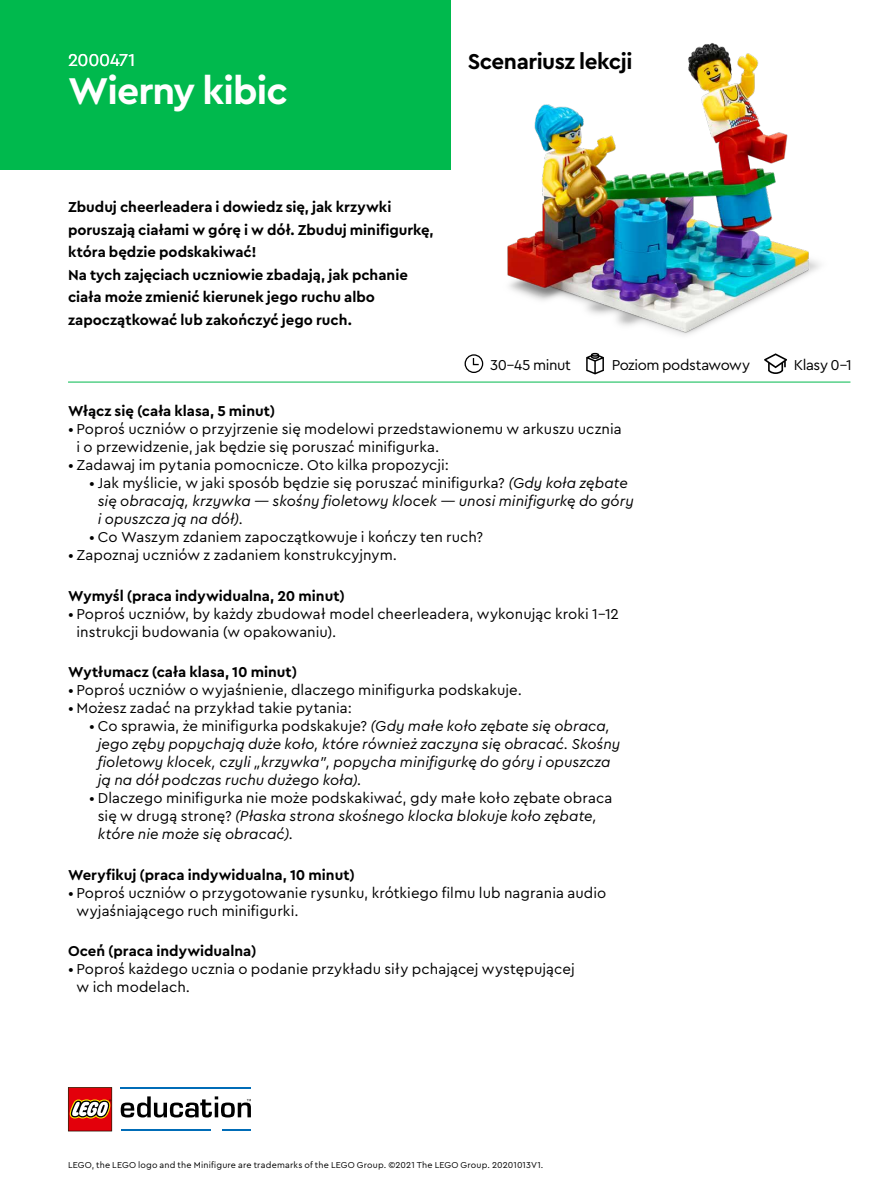
<style>
.page{position:relative;width:893px;height:1191px;background:#fff}
.page>*{position:absolute;margin:0;border:0;box-sizing:border-box;transform-origin:0 0}
.t1{font:700 39px "Cera Pro";letter-spacing:-.02em;color:#fff}
.t2{font:700 22.5px "Cera Pro";letter-spacing:-.02em;color:#000}
.t3{font:18px "Cera Pro";letter-spacing:-.015em;color:#fff}
.t4{font:15px/18px "Cera Pro";letter-spacing:.005em;color:#000}
.t5{font:italic 15px/18px "Cera Pro";color:#000}
.t6{font:700 15px/22.5px "Cera Pro";color:#000}
.t7{font:15px "Cera Pro";letter-spacing:-.025em;color:#000}
.t8{font:9px "Cera Pro";letter-spacing:.025em;color:#000}
.s1{font-style:normal}
.s2{font-style:italic}
</style>
<div class="page">
<img style="left:507px;top:43px;width:313px;height:310px">
<div style="left:0;top:0;width:451px;height:170px;background:#00b94d"></div>
<hr style="left:68px;top:382px;width:782px;height:1px;background:#00b94d">
<svg style="left:465px;top:354px;width:18px;height:19px"></svg>
<svg style="left:586px;top:353px;width:18px;height:21px"></svg>
<svg style="left:764px;top:353px;width:23px;height:21px"></svg>
<hr style="left:121px;top:1087px;width:130px;height:2px;background:#006cb7">
<hr style="left:121px;top:1129px;width:90px;height:2px;background:#006cb7">
<hr style="left:223px;top:1129px;width:28px;height:2px;background:#006cb7">
<svg style="left:121px;top:1096px;width:130px;height:21px"></svg>
<svg style="left:68px;top:1087px;width:44px;height:44px;background:#c43c33"></svg>
<p class="t3" style="left:68px;top:48px;width:69px">2000471</p>
<h1 class="t1" style="left:68px;top:65px;width:221px">Wierny kibic</h1>
<h2 class="t2" style="left:468px;top:47px;width:166px">Scenariusz lekcji</h2>
<p class="t6" style="left:68px;top:195px;width:367px">Zbuduj cheerleadera i dowiedz się, jak krzywki poruszają ciałami w górę i w dół. Zbuduj minifigurkę, która będzie podskakiwać!<br>Na tych zajęciach uczniowie zbadają, jak pchanie ciała może zmienić kierunek jego ruchu albo zapoczątkować lub zakończyć jego ruch.</p>
<p class="t7" style="left:490px;top:355px;width:82px">30–45 minut</p>
<p class="t7" style="left:612px;top:355px;width:140px">Poziom podstawowy</p>
<p class="t4" style="left:794px;top:355px;width:60px">Klasy 0–1</p>
<p class="t6" style="left:68px;top:399px;width:209px">Włącz się (cała klasa, 5 minut)</p>
<p class="t4" style="left:77px;top:419px;width:547px;text-indent:-9px">• Poproś uczniów o przyjrzenie się modelowi przedstawionemu w arkuszu ucznia i o przewidzenie, jak będzie się poruszać minifigurka.</p>
<p class="t4" style="left:68px;top:455px;width:382px">• Zadawaj im pytania pomocnicze. Oto kilka propozycji:</p>
<p class="t5" style="left:98px;top:473px;width:537px;text-indent:-9px"><span class="s1">• Jak myślicie, w jaki sposób będzie się poruszać minifigurka?</span> (Gdy koła zębate się obracają, krzywka — skośny fioletowy klocek — unosi minifigurkę do góry i opuszcza ją na dół).</p>
<p class="t4" style="left:89px;top:527px;width:395px">• Co Waszym zdaniem zapoczątkowuje i kończy ten ruch?</p>
<p class="t4" style="left:68px;top:545px;width:330px">• Zapoznaj uczniów z zadaniem konstrukcyjnym.</p>
<p class="t6" style="left:68px;top:584px;width:278px">Wymyśl (praca indywidualna, 20 minut)</p>
<p class="t4" style="left:77px;top:604px;width:544px;text-indent:-9px">• Poproś uczniów, by każdy zbudował model cheerleadera, wykonując kroki 1–12 instrukcji budowania (w opakowaniu).</p>
<p class="t6" style="left:68px;top:660px;width:231px">Wytłumacz (cała klasa, 10 minut)</p>
<p class="t4" style="left:68px;top:680px;width:455px">• Poproś uczniów o wyjaśnienie, dlaczego minifigurka podskakuje.</p>
<p class="t4" style="left:68px;top:698px;width:285px">• Możesz zadać na przykład takie pytania:</p>
<p class="t5" style="left:98px;top:716px;width:524px;text-indent:-9px"><span class="s1">• Co sprawia, że minifigurka podskakuje?</span> (Gdy małe koło zębate się obraca, jego zęby popychają duże koło, które również zaczyna się obracać. Skośny fioletowy klocek, czyli „krzywka”, popycha minifigurkę do góry i opuszcza ją na dół podczas ruchu dużego koła).</p>
<p class="t4" style="left:98px;top:788px;width:516px;text-indent:-9px">• Dlaczego minifigurka nie może podskakiwać, gdy małe koło zębate obraca się w drugą stronę? <span class="s2">(Płaska strona skośnego klocka blokuje koło zębate, które nie może się obracać).</span></p>
<p class="t6" style="left:68px;top:863px;width:288px">Weryfikuj (praca indywidualna, 10 minut)</p>
<p class="t4" style="left:77px;top:883px;width:531px;text-indent:-9px">• Poproś uczniów o przygotowanie rysunku, krótkiego filmu lub nagrania audio wyjaśniającego ruch minifigurki.</p>
<p class="t6" style="left:68px;top:939px;width:190px">Oceń (praca indywidualna)</p>
<p class="t4" style="left:77px;top:959px;width:500px;text-indent:-9px">• Poproś każdego ucznia o podanie przykładu siły pchającej występującej w ich modelach.</p>
<p class="t8" style="left:68px;top:1159px;width:477px">LEGO, the LEGO logo and the Minifigure are trademarks of the LEGO Group. ©2021 The LEGO Group. 20201013V1.</p>
</div>
